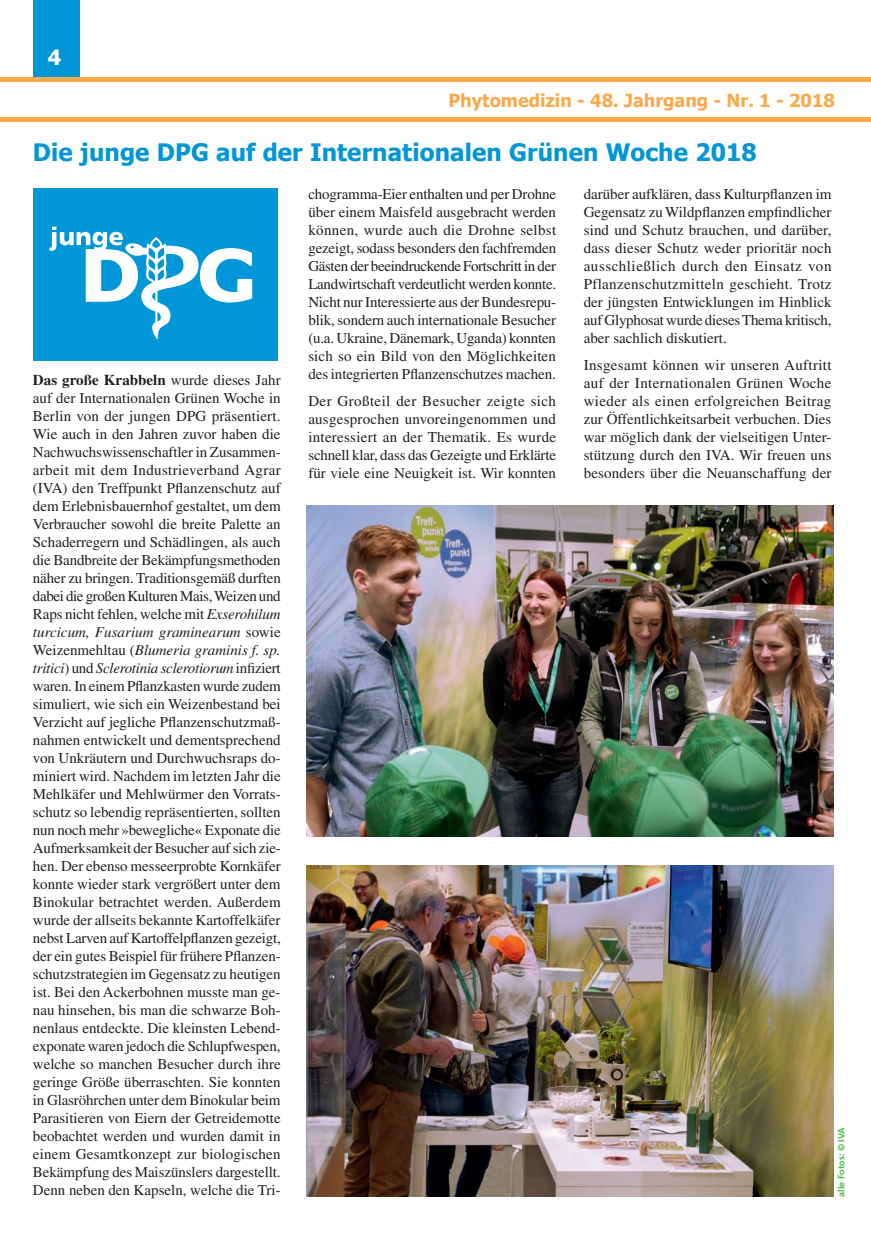
<style>
.page{position:relative;width:871px;height:1242px;background:#fff}
.page>*{position:absolute;margin:0;border:0;box-sizing:border-box;transform-origin:0 0}
.t1{font:700 24px "Tahoma";letter-spacing:.005em;color:#0196d7}
.t2{font:700 21px "Tahoma";color:#fff}
.t3{font:700 18px "Tahoma";color:#faaa4d}
.t4{font:15px/18px "Times";color:#231f20;text-align:justify}
.t5{font:700 9px "Frutiger";color:#4cb848}
.s1{font-weight:700}
.s2{font-style:italic}
</style>
<div class="page">
<div style="left:33px;top:0;width:46px;height:82px;background:#0196d7"></div>
<hr style="left:0;top:117px;width:870px;height:4px;background:#faaa4d">
<hr style="left:0;top:78px;width:870px;height:4px;background:#faaa4d">
<div style="left:33px;top:188px;width:244px;height:172px;background:#0196d7"></div>
<svg style="left:49px;top:227px;width:204px;height:112px"></svg>
<img style="left:306px;top:506px;width:527px;height:331px">
<img style="left:306px;top:865px;width:527px;height:331px">
<h2 class="t2" style="left:48px;top:43px;width:15px">4</h2>
<p class="t3" style="left:448px;top:88px;width:388px">Phytomedizin - 48. Jahrgang - Nr. 1 - 2018</p>
<h1 class="t1" style="left:33px;top:136px;width:725px">Die junge DPG auf der Internationalen Grünen Woche 2018</h1>
<p class="t4" style="left:33px;top:371px;width:249px"><span class="s1">Das große Krabbeln</span> wurde dieses Jahr auf der Internationalen Grünen Woche in Berlin von der jungen DPG präsentiert.<br>Wie auch in den Jahren zuvor haben die Nachwuchswissenschaftler in Zusammen&shy;arbeit mit dem Industrieverband Agrar (IVA) den Treffpunkt Pflanzenschutz auf dem Erlebnisbauernhof gestaltet, um dem Verbraucher sowohl die breite Palette an Schaderregern und Schädlingen, als auch die Bandbreite der Bekämpfungsmethoden näher zu bringen. Traditionsgemäß durften dabei die großen Kulturen Mais, Weizen und Raps nicht fehlen, welche mit <span class="s2">Exserohilum turcicum, Fusarium graminearum</span> sowie Weizenmehltau (<span class="s2">Blumeria graminis f. sp. tritici</span>) und <span class="s2">Sclerotinia sclerotiorum</span> infiziert waren. In einem Pflanzkasten wurde zudem simuliert, wie sich ein Weizenbestand bei Verzicht auf jegliche Pflanzenschutzmaß&shy;nahmen entwickelt und dementsprechend von Unkräutern und Durchwuchsraps do&shy;miniert wird. Nachdem im letzten Jahr die Mehlkäfer und Mehlwürmer den Vorrats&shy;schutz so lebendig repräsentierten, sollten nun noch mehr »bewegliche« Exponate die Aufmerksamkeit der Besucher auf sich zie&shy;hen. Der ebenso messeerprobte Kornkäfer konnte wieder stark vergrößert unter dem Binokular betrachtet werden. Außerdem wurde der allseits bekannte Kartoffelkäfer nebst Larven auf Kartoffelpflanzen gezeigt, der ein gutes Beispiel für frühere Pflanzen&shy;schutzstrategien im Gegensatz zu heutigen ist. Bei den Ackerbohnen musste man ge&shy;nau hinsehen, bis man die schwarze Boh&shy;nenlaus entdeckte. Die kleinsten Lebend&shy;exponate waren jedoch die Schlupfwespen, welche so manchen Besucher durch ihre geringe Größe überraschten. Sie konnten in Glasröhrchen unter dem Binokular beim Parasitieren von Eiern der Getreidemotte beobachtet werden und wurden damit in einem Gesamtkonzept zur biologischen Bekämpfung des Maiszünslers dargestellt.<br>Denn neben den Kapseln, welche die Tri-</p>
<p class="t4" style="left:308px;top:185px;width:249px">chogramma-Eier enthalten und per Drohne über einem Maisfeld ausgebracht werden können, wurde auch die Drohne selbst gezeigt, sodass besonders den fachfremden Gästen der beeindruckende Fortschritt in der Landwirtschaft verdeutlicht werden konnte.<br>Nicht nur Interessierte aus der Bundesrepu&shy;blik, sondern auch internationale Besucher (u.a. Ukraine, Dänemark, Uganda) konnten sich so ein Bild von den Möglichkeiten des integrierten Pflanzenschutzes machen.</p>
<p class="t4" style="left:308px;top:392px;width:249px">Der Großteil der Besucher zeigte sich ausgesprochen unvoreingenommen und interessiert an der Thematik. Es wurde schnell klar, dass das Gezeigte und Erklärte für viele eine Neuigkeit ist. Wir konnten</p>
<p class="t4" style="left:583px;top:185px;width:249px">darüber aufklären, dass Kulturpflanzen im Gegensatz zu Wildpflanzen empfindlicher sind und Schutz brauchen, und darüber, dass dieser Schutz weder prioritär noch ausschließlich durch den Einsatz von Pflanzenschutzmitteln geschieht. Trotz der jüngsten Entwicklungen im Hinblick auf Glyphosat wurde dieses Thema kritisch, aber sachlich diskutiert.</p>
<p class="t4" style="left:583px;top:356px;width:249px">Insgesamt können wir unseren Auftritt auf der Internationalen Grünen Woche wieder als einen erfolgreichen Beitrag zur Öffentlichkeitsarbeit verbuchen. Dies war möglich dank der vielseitigen Unter&shy;stützung durch den IVA. Wir freuen uns besonders über die Neuanschaffung der</p>
<p class="t5" style="left:835px;top:1197px;width:71px;rotate:-90deg">alle Fotos: © IVA</p>
</div>
